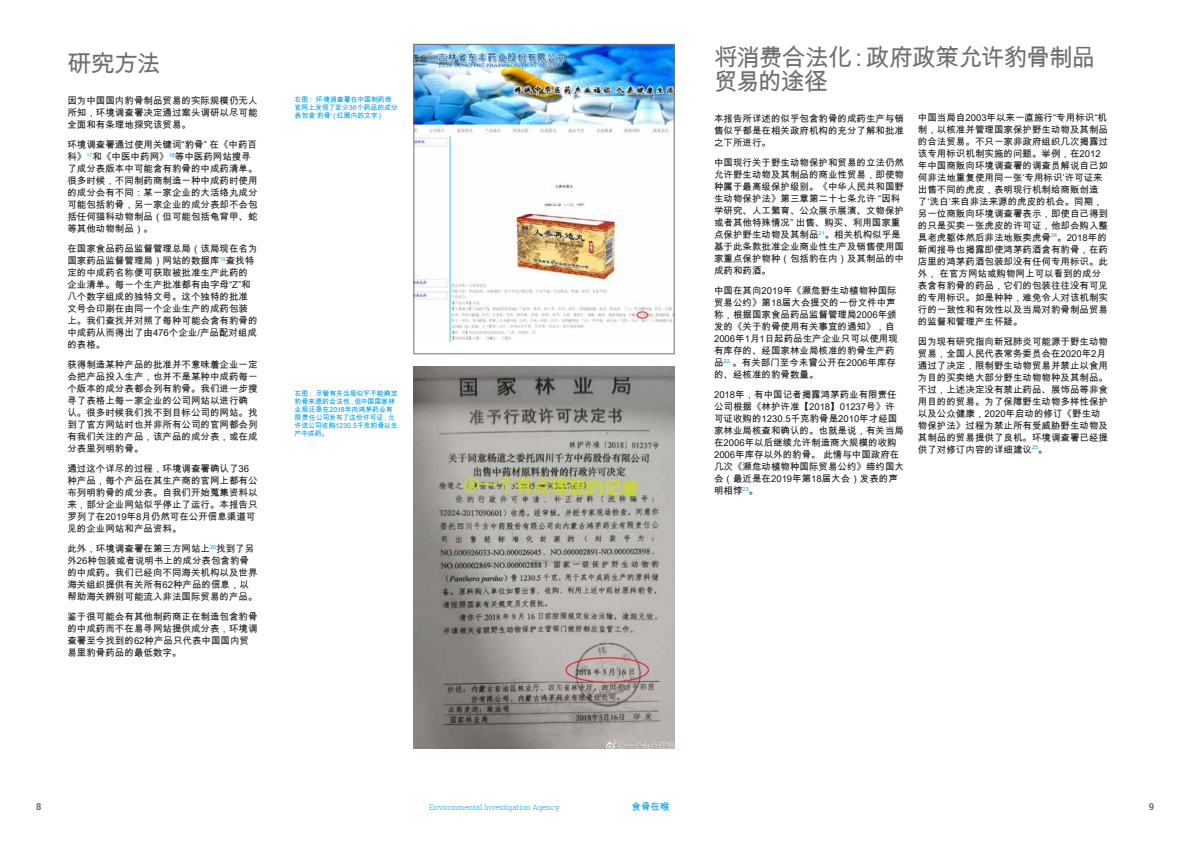
<style>
.page{position:relative;width:1191px;height:842px;background:#fff}
.page>*{position:absolute;margin:0;border:0;box-sizing:border-box;transform-origin:0 0}
.t1{font:24px/24px "Arial Unicode MS";letter-spacing:-.055em;color:#706f6f}
.t2{font:9.5px/12px "Arial Unicode MS";color:#1a1718}
.t3{font:9.5px "Arial Unicode MS";color:#009fe3}
.t4{font:700 9.5px "Roboto Slab";color:#706f6f}
.t5{font:300 7.5px "Roboto Slab";color:#009fe3}
.t6{font:7px/8px "Arial Unicode MS";letter-spacing:-.02em;color:#009fe3}
</style>
<div class="page">
<img style="left:415px;top:46px;width:257px;height:295px">
<div style="left:413px;top:44px;width:261px;height:310px;border:1px solid #706f6f"></div>
<img style="left:413px;top:366px;width:261px;height:383px">
<h1 class="t1" style="left:67px;top:51px;width:95px">研究方法</h1>
<p class="t2" style="left:67px;top:94px;width:191px;text-align:justify">因为中国国内豹骨制品贸易的实际规模仍无人所知，环境调查署决定通过案头调研以尽可能全面和有条理地探究该贸易。</p>
<p class="t2" style="left:67px;top:138px;width:191px">环境调查署通过使用关键词“豹骨” 在《中药百科》<sup>17</sup>和《中医中药网》<sup>18</sup>等中医药网站搜寻了成分表版本中可能含有豹骨的中成药清单。很多时候，不同制药商制造一种中成药时使用的成分会有不同：某一家企业的大活络丸成分可能包括豹骨，另一家企业的成分表却不会包括任何猫科动物制品（但可能包括龟背甲、蛇等其他动物制品）。</p>
<p class="t2" style="left:67px;top:242px;width:192px">在国家食品药品监督管理总局（该局现在名为国家药品监督管理局）网站的数据库<sup>19</sup>查找特定的中成药名称便可获取被批准生产此药的企业清单。每一个生产批准都有由字母“Z”和八个数字组成的独特文号。这个独特的批准文号会印刷在由同一个企业生产的成药包装上。我们查找并对照了每种可能会含有豹骨的中成药从而得出了由476个企业/产品配对组成的表格。</p>
<p class="t2" style="left:67px;top:358px;width:191px">获得制造某种产品的批准并不意味着企业一定会把产品投入生产，也并不是某种中成药每一个版本的成分表都会列有豹骨。我们进一步搜寻了表格上每一家企业的公司网站以进行确认。很多时候我们找不到目标公司的网站。找到了官方网站时也并非所有公司的官网都会列有我们关注的产品，该产品的成分表，或在成分表里列明豹骨。</p>
<p class="t2" style="left:67px;top:462px;width:191px">通过这个详尽的过程，环境调查署确认了36种产品，每个产品在其生产商的官网上都有公布列明豹骨的成分表。自我们开始蒐集资料以来，部分企业网站似乎停止了运行。本报告只罗列了在2019年8月仍然可在公开信息渠道可见的企业网站和产品资料。</p>
<p class="t2" style="left:67px;top:542px;width:191px">此外，环境调查署在第三方网站上<sup>20</sup>找到了另外26种包装或者说明书上的成分表包含豹骨的中成药。我们已经向不同海关机构以及世界海关组织提供有关所有62种产品的信息，以帮助海关辨别可能流入非法国际贸易的产品。</p>
<p class="t2" style="left:67px;top:610px;width:191px">鉴于很可能会有其他制药商正在制造包含豹骨的中成药而不在易寻网站提供成分表，环境调查署至今找到的62种产品只代表中国国内贸易里豹骨药品的最低数字。</p>
<p class="t6" style="left:295px;top:95px;width:105px">右图： 环境调查署在中国制药商官网上发现了至少36个药品的成分表包含‘豹骨’（红圈内的文字）</p>
<p class="t6" style="left:295px;top:389px;width:105px">右图： 尽管有关当局似乎不能确定豹骨来源的合法性，但中国国家林业局还是在2018年向鸿茅药业有限责任公司发布了这份许可证，允许该公司收购1230.5千克豹骨以生产中成药。</p>
<h1 class="t1" style="left:714px;top:45px;width:383px">将消费合法化：政府政策允许豹骨制品贸易的途径</h1>
<p class="t2" style="left:714px;top:112px;width:191px;text-align:justify">本报告所详述的似乎包含豹骨的成药生产与销售似乎都是在相关政府机构的充分了解和批准之下所进行。</p>
<p class="t2" style="left:714px;top:156px;width:192px">中国现行关于野生动物保护和贸易的立法仍然允许野生动物及其制品的商业性贸易，即使物种属于最高级保护级别。《中华人民共和国野生动物保护法》第三章第二十七条允许 “因科学研究、人工繁育、公众展示展演、文物保护或者其他特殊情况” 出售、购买、利用国家重点保护野生动物及其制品<sup>21</sup>。相关机构似乎是基于此条款批准企业商业性生产及销售使用国家重点保护物种（包括豹在内）及其制品的中成药和药酒。</p>
<p class="t2" style="left:714px;top:284px;width:185px">中国在其向2019年《濒危野生动植物种国际贸易公约》第18届大会提交的一份文件中声称，根据国家食品药品监督管理局2006年颁发的《关于豹骨使用有关事宜的通知》，自<br>2006年1月1日起药品生产企业只可以使用现有库存的、经国家林业局核准的豹骨生产药品<sup>22</sup> 。有关部门至今未曾公开在2006年库存的、经核准的豹骨数量。</p>
<p class="t2" style="left:714px;top:388px;width:191px">2018年，有中国记者揭露鸿茅药业有限责任公司根据《林护许准【2018】01237号》许可证收购的1230.5千克豹骨是2010年才经国家林业局核查和确认的。也就是说，有关当局在2006年以后继续允许制造商大规模的收购<br>2006年库存以外的豹骨。 此情与中国政府在几次《濒危动植物种国际贸易公约》缔约国大会（最近是在2019年第18届大会）发表的声明相悖<sup>23</sup>。</p>
<p class="t2" style="left:918px;top:111px;width:192px">中国当局自2003年以来一直施行“专用标识“机制，以核准并管理国家保护野生动物及其制品的合法贸易。不只一家非政府组织几次揭露过该专用标识机制实施的问题。举例，在2012年中国商贩向环境调查署的调查员解说自己如何非法地重复使用同一张‘专用标识’许可证来出售不同的虎皮，表明现行机制给商贩创造了‘洗白’来自非法来源的虎皮的机会。同期，另一位商贩向环境调查署表示，即使自己得到的只是买卖一张虎皮的许可证，他却会购入整具老虎躯体然后非法地贩卖虎骨<sup>24</sup>。2018年的新闻报导也揭露即使鸿茅药酒含有豹骨，在药店里的鸿茅药酒包装却没有任何专用标识。此外， 在官方网站或购物网上可以看到的成分表含有豹骨的药品，它们的包装往往没有可见的专用标识。如是种种，难免令人对该机制实行的一致性和有效性以及当局对豹骨制品贸易的监督和管理产生怀疑。</p>
<p class="t2" style="left:918px;top:335px;width:191px">因为现有研究指向新冠肺炎可能源于野生动物贸易，全国人民代表常务委员会在2020年2月通过了决定，限制野生动物贸易并禁止以食用为目的买卖绝大部分野生动物物种及其制品。不过，上述决定没有禁止药品、展饰品等非食用目的的贸易。为了保障野生动物多样性保护以及公众健康，2020年启动的修订《野生动物保护法》过程为禁止所有受威胁野生动物及其制品的贸易提供了良机。环境调查署已经提供了对修订内容的详细建议<sup>25</sup>。</p>
<p class="t4" style="left:36px;top:800px;width:7px">8</p>
<p class="t5" style="left:429px;top:802px;width:132px">Environmental Investigation Agency</p>
<p class="t3" style="left:631px;top:799px;width:39px">食骨在喉</p>
<p class="t4" style="left:1148px;top:800px;width:7px">9</p>
</div>
